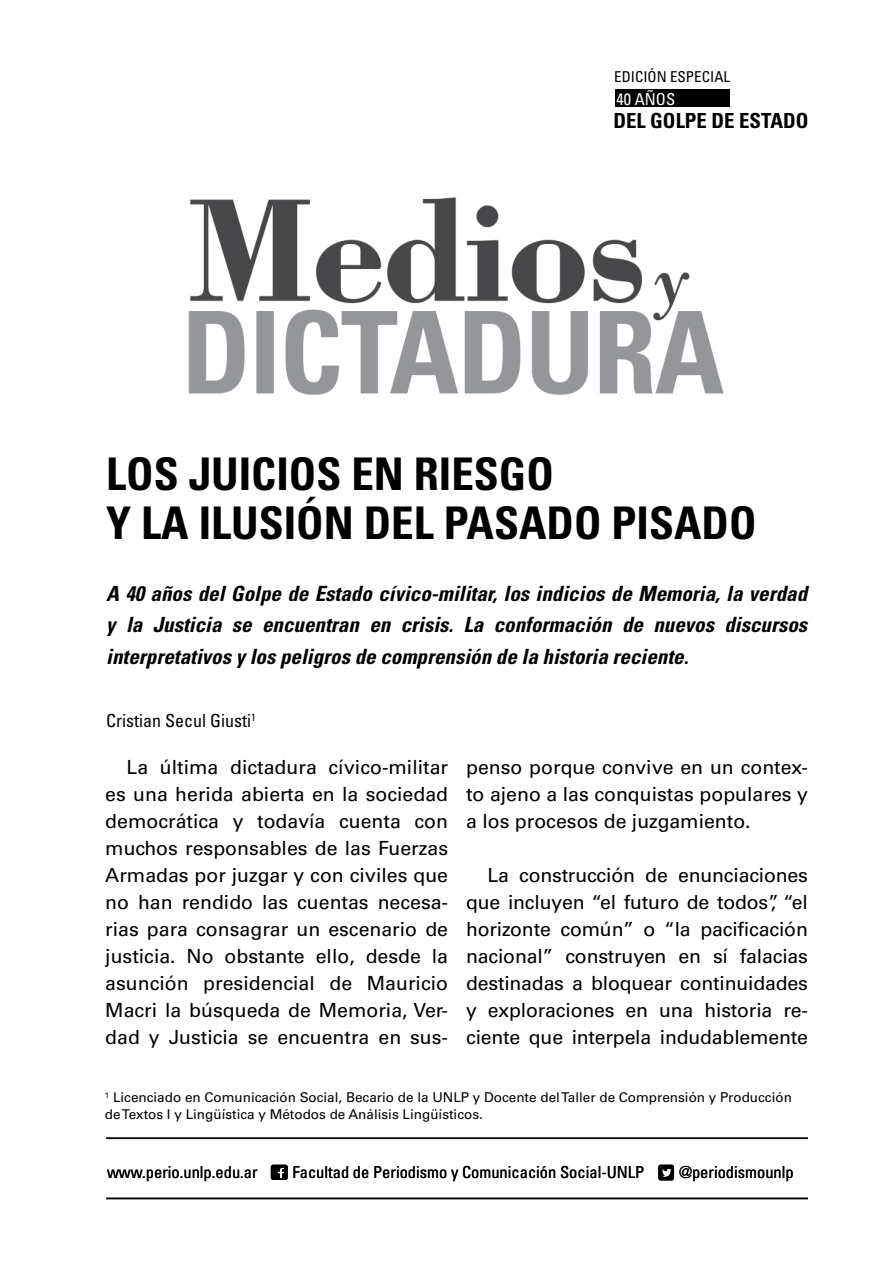
<style>
.page{position:relative;width:893px;height:1263px;background:#fff}
.page>*{position:absolute;margin:0;border:0;box-sizing:border-box;transform-origin:0 0}
.t1{font:700 condensed 45px/49.5px "Univers LT Std";color:#000}
.t2{font:italic 700 condensed 21px/31.5px "Univers LT Std";color:#000;text-align:justify}
.t3{font:700 condensed 20.85px "Univers LT Std";color:#000}
.t4{font:19.5px/27px "Univers LT Std";color:#000;text-align:justify}
.t5{font:condensed 18px "Univers LT Std";color:#000}
.t6{font:condensed 16.5px "Univers LT Std";color:#000}
.t7{font:condensed 16.5px "Univers LT Std";color:#fff}
.t8{font:condensed 15px "Univers LT Std";color:#000}
.t9{font:13.5px/16.2px "Univers LT Std";color:#000}
.s1{font-size:18px}
</style>
<div class="page">
<img style="left:188px;top:197px;width:536px;height:198px">
<div style="left:616px;top:90px;width:114px;height:17px;background:#000"></div>
<svg style="left:271px;top:1165px;width:17px;height:15px"></svg>
<svg style="left:658px;top:1165px;width:16px;height:15px"></svg>
<hr style="left:106px;top:1137px;width:702px;height:2px;background:#000">
<hr style="left:106px;top:1198px;width:702px;height:1px;background:#000">
<p class="t8" style="left:614px;top:68px;width:117px">EDICIÓN ESPECIAL</p>
<p class="t3" style="left:613px;top:108px;width:197px">DEL GOLPE DE ESTADO</p>
<p class="t7" style="left:602px;top:89px;width:75px"><span class="s1">A</span> 40 AÑOS</p>
<h1 class="t1" style="left:106px;top:449px;width:371px">LOS JUICIOS EN RIESGO<br>Y LA ILUSIÓN DEL</h1>
<h1 class="t1" style="left:444px;top:498px;width:27px">PASADO</h1>
<h1 class="t1" style="left:612px;top:498px;width:65px">PISADO</h1>
<p class="t2" style="left:106px;top:578px;width:702px">A 40 años del Golpe de Estado cívico-militar, los indicios de Memoria, la verdad y la Justicia se encuentran en crisis. La conformación de nuevos discursos interpretativos y los peligros de comprensión de la historia reciente.</p>
<p class="t5" style="left:106px;top:709px;width:151px">Cristian Secul Giusti<sup>1</sup></p>
<p class="t4" style="left:105px;top:754px;width:344px;text-indent:21px">La última dictadura cívico-militar es una herida abierta en la sociedad democrática y todavía cuenta con muchos responsables de las Fuerzas Armadas por juzgar y con civiles que no han rendido las cuentas necesa&shy;rias para consagrar un escenario de justicia. No obstante ello, desde la asunción presidencial de Mauricio Macri la búsqueda de Memoria, Ver&shy;dad y Justicia se encuentra en sus-</p>
<p class="t4" style="left:466px;top:754px;width:343px">penso porque convive en un contex&shy;to ajeno a las conquistas populares y a los procesos de juzgamiento.</p>
<p class="t4" style="left:466px;top:862px;width:343px;text-indent:21px">La construcción de enunciaciones que incluyen “el futuro de todos”, “el horizonte común” o “la pacificación nacional” construyen en sí falacias destinadas a bloquear continuidades y exploraciones en una historia re&shy;ciente que interpela indudablemente</p>
<p class="t9" style="left:105px;top:1089px;width:689px"><sup>1</sup> Licenciado en Comunicación Social, Becario de la UNLP y Docente del Taller de Comprensión y Producción de Textos I y Lingüística y Métodos de Análisis Lingüísticos.</p>
<p class="t6" style="left:107px;top:1161px;width:152px">www.perio.unlp.edu.ar</p>
<p class="t6" style="left:292px;top:1161px;width:353px">Facultad de Periodismo y Comunicación Social-UNLP</p>
<p class="t6" style="left:679px;top:1161px;width:116px">@periodismounlp</p>
</div>
